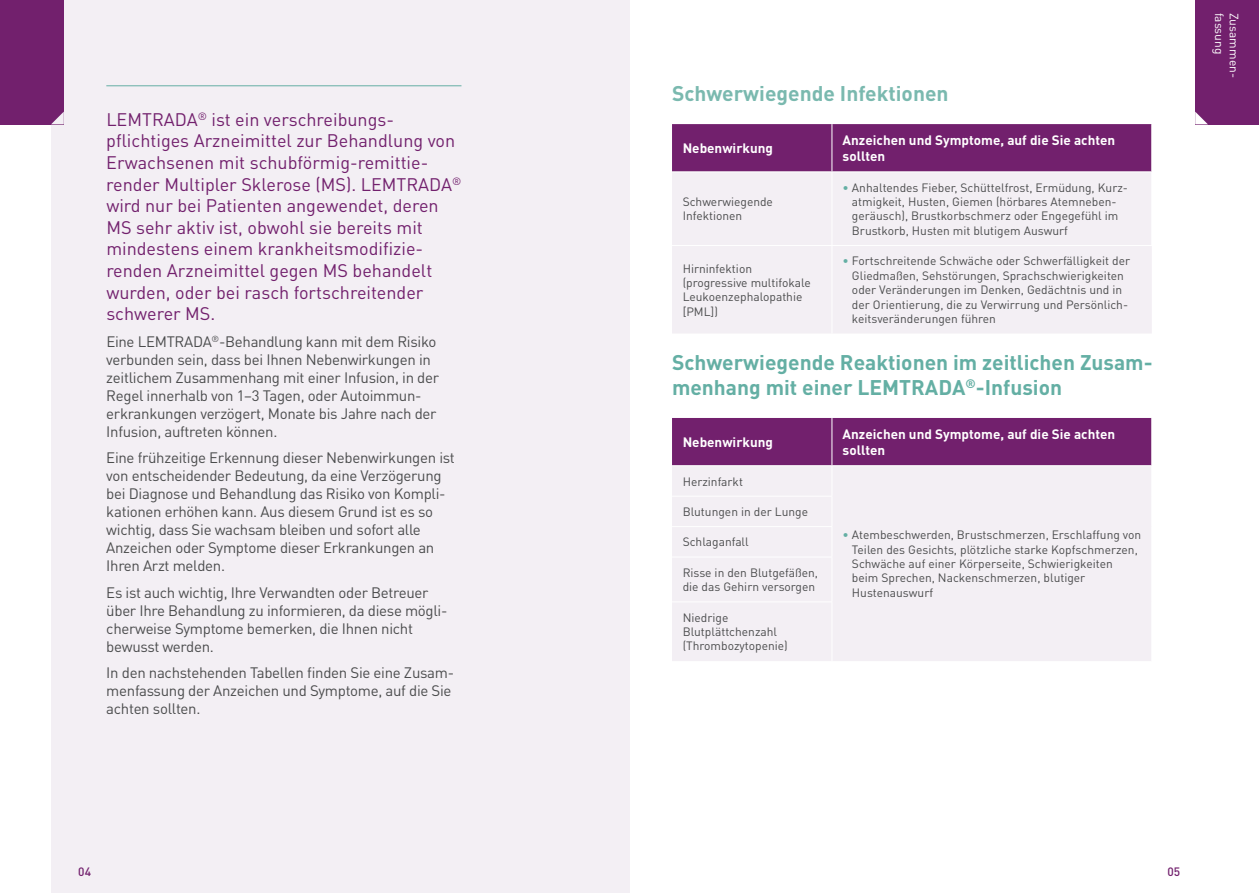
<style>
.page{position:relative;width:1259px;height:893px;background:#fff}
.page>*{position:absolute;margin:0;border:0;box-sizing:border-box;transform-origin:0 0}
.t1{font:700 21px/25.2px "DIN Pro";color:#64afa4}
.t2{font:700 21px "DIN Pro";color:#7ab9af}
.t3{font:18px/21.6px "DIN Pro";color:#72206d}
.t4{font:15px/18px "DIN Pro";letter-spacing:-.02em;color:#4b4c4d}
.t5{font:700 13.5px/16.2px "DIN Pro";color:#fff}
.t6{font:12px/14.4px "DIN Pro";color:#4b4c4d}
.t7{font:12px "DIN Pro";color:#fff}
.t8{font:500 12px "DIN Pro";color:#72206d}
.s1{color:#64afa4}
</style>
<div class="page">
<div style="left:51px;top:0;width:578px;height:893px;background:#f3eff4"></div>
<div style="left:0;top:0;width:64px;height:124px;background:#72206d"></div>
<hr style="left:106px;top:85px;width:355px;height:1px;background:#64afa4">
<div style="left:672px;top:124px;width:479px;height:47px;background:#72206d"></div>
<div style="left:672px;top:172px;width:479px;height:161px;background:#f3eff4"></div>
<hr style="left:831px;top:124px;width:1px;height:47px;background:#fff">
<hr style="left:831px;top:172px;width:1px;height:73px;background:#fff">
<hr style="left:831px;top:246px;width:1px;height:88px;background:#fff">
<hr style="left:672px;top:245px;width:160px;height:1px;background:#fff">
<hr style="left:832px;top:245px;width:320px;height:1px;background:#fff">
<div style="left:672px;top:418px;width:479px;height:47px;background:#72206d"></div>
<div style="left:672px;top:466px;width:479px;height:195px;background:#f3eff4"></div>
<hr style="left:831px;top:418px;width:1px;height:47px;background:#fff">
<hr style="left:831px;top:466px;width:1px;height:30px;background:#fff">
<hr style="left:672px;top:496px;width:160px;height:1px;background:#fff">
<svg style="left:831px;top:497px;width:1px;height:29px"></svg>
<hr style="left:672px;top:526px;width:160px;height:1px;background:#fff">
<hr style="left:831px;top:527px;width:1px;height:30px;background:#fff">
<hr style="left:672px;top:557px;width:160px;height:1px;background:#fff">
<hr style="left:831px;top:557px;width:1px;height:44px;background:#fff">
<hr style="left:672px;top:601px;width:160px;height:1px;background:#fff">
<hr style="left:831px;top:602px;width:1px;height:59px;background:#fff">
<div style="left:1195px;top:0;width:64px;height:124px;background:#72206d"></div>
<svg style="left:1195px;top:112px;width:13px;height:12px"></svg>
<svg style="left:51px;top:112px;width:13px;height:12px"></svg>
<p class="t3" style="left:106px;top:108px;width:357px">LEMTRADA<sup>®</sup> ist ein verschreibungs&shy;pflichtiges Arzneimittel zur Behandlung von Erwachsenen mit schubförmig-remittie&shy;render Multipler Sklerose (MS). LEMTRADA<sup>® </sup>wird nur bei Patienten angewendet, deren MS sehr aktiv ist, obwohl sie bereits mit mindestens einem krankheitsmodifizie&shy;renden Arzneimittel gegen MS behandelt wurden, oder bei rasch fortschreitender schwerer MS.</p>
<p class="t4" style="left:106px;top:332px;width:334px">Eine LEMTRADA<sup>®</sup>-Behandlung kann mit dem Risiko verbunden sein, dass bei Ihnen Nebenwirkungen in zeitlichem Zusammenhang mit einer Infusion, in der Regel innerhalb von 1–3 Tagen, oder Autoimmun&shy;erkrankungen verzögert, Monate bis Jahre nach der Infusion, auftreten können.</p>
<p class="t4" style="left:106px;top:448px;width:350px">Eine frühzeitige Erkennung dieser Nebenwirkungen ist von entscheidender Bedeutung, da eine Verzögerung bei Diagnose und Behandlung das Risiko von Kompli&shy;kationen erhöhen kann. Aus diesem Grund ist es so wichtig, dass Sie wachsam bleiben und sofort alle Anzeichen oder Symptome dieser Erkrankungen an Ihren Arzt melden.</p>
<p class="t4" style="left:106px;top:583px;width:343px">Es ist auch wichtig, Ihre Verwandten oder Betreuer über Ihre Behandlung zu informieren, da diese mögli&shy;cherweise Symptome bemerken, die Ihnen nicht bewusst werden.</p>
<p class="t4" style="left:106px;top:663px;width:349px">In den nachstehenden Tabellen finden Sie eine Zusam&shy;menfassung der Anzeichen und Symptome, auf die Sie achten sollten.</p>
<h1 class="t2" style="left:672px;top:79px;width:278px">Schwerwiegende Infektionen</h1>
<p class="t5" style="left:682px;top:140px;width:92px">Nebenwirkung</p>
<p class="t5" style="left:842px;top:132px;width:274px">Anzeichen und Symptome, auf die Sie achten sollten</p>
<p class="t6" style="left:682px;top:194px;width:92px">Schwerwiegende<br>Infektionen</p>
<p class="t6" style="left:852px;top:180px;width:274px;text-indent:-9px"><span class="s1">•</span> Anhaltendes Fieber, Schüttelfrost, Ermüdung, Kurz-- atmigkeit, Husten, Giemen (hörbares Atemneben&shy;geräusch), Brustkorbschmerz oder Engegefühl im Brustkorb, Husten mit blutigem Auswurf</p>
<p class="t6" style="left:682px;top:260px;width:130px">Hirninfektion (progressive multifokale<br>Leukoenzephalopathie [PML])</p>
<p class="t6" style="left:852px;top:253px;width:280px;text-indent:-9px"><span class="s1">•</span> Fortschreitende Schwäche oder Schwerfälligkeit der Gliedmaßen, Sehstörungen, Sprachschwierigkeiten oder Veränderungen im Denken, Gedächtnis und in der Orientierung, die zu Verwirrung und Persönlich&shy;keitsveränderungen führen</p>
<h1 class="t1" style="left:672px;top:349px;width:482px">Schwerwiegende Reaktionen im zeitlichen Zusam&shy;menhang mit einer LEMTRADA<sup>®</sup>-Infusion</h1>
<p class="t5" style="left:682px;top:433px;width:92px">Nebenwirkung</p>
<p class="t5" style="left:842px;top:425px;width:274px">Anzeichen und Symptome, auf die Sie achten sollten</p>
<p class="t6" style="left:682px;top:473px;width:62px">Herzinfarkt</p>
<p class="t6" style="left:682px;top:504px;width:127px">Blutungen in der Lunge</p>
<p class="t6" style="left:682px;top:534px;width:68px">Schlaganfall</p>
<p class="t6" style="left:682px;top:565px;width:137px">Risse in den Blutgefäßen, die das Gehirn versorgen</p>
<p class="t6" style="left:682px;top:610px;width:107px">Niedrige<br>Blutplättchenzahl (Thrombozytopenie)</p>
<p class="t6" style="left:852px;top:527px;width:291px;text-indent:-9px"><span class="s1">•</span> Atembeschwerden, Brustschmerzen, Erschlaffung von Teilen des Gesichts, plötzliche starke Kopfschmerzen, Schwäche auf einer Körperseite, Schwierigkeiten beim Sprechen, Nackenschmerzen, blutiger Hustenauswurf</p>
<p class="t7" style="left:1227px;top:13px;width:43px;rotate:90deg">fassung</p>
<p class="t7" style="left:1242px;top:13px;width:66px;rotate:90deg">Zusammen-</p>
<p class="t8" style="left:78px;top:864px;width:14px">04</p>
<p class="t8" style="left:1167px;top:864px;width:14px">05</p>
</div>
